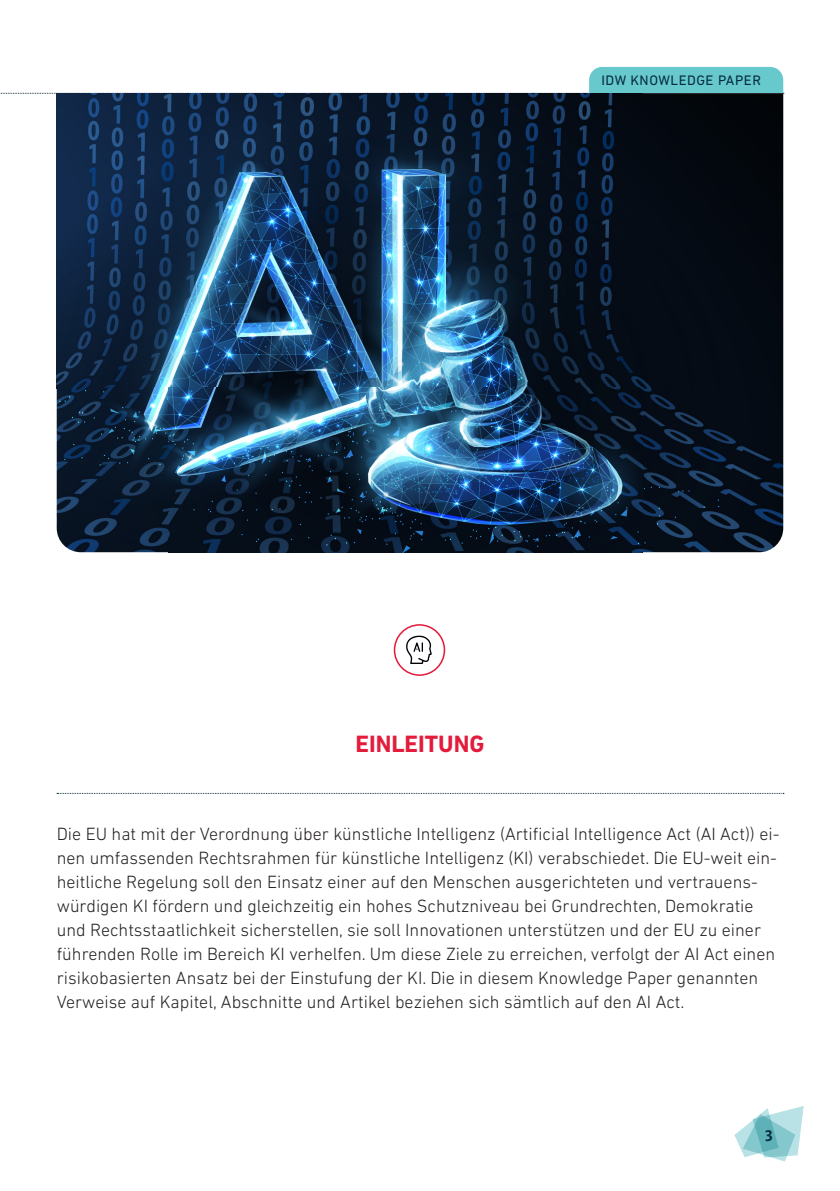
<style>
.page{position:relative;width:840px;height:1191px;background:#fff}
.page>*{position:absolute;margin:0;border:0;box-sizing:border-box;transform-origin:0 0}
.t1{font:700 24px "DIN Next LT Pro";color:#e41c3b}
.t2{font:300 18px/24px "DIN Next LT Pro";color:#231f20}
.t3{font:700 16px "Kievit IDW";color:#042c41}
.t4{font:14px "DIN Next LT Pro";letter-spacing:.04em;color:#042c41}
</style>
<div class="page">
<svg style="left:0;top:67px;width:783px;height:27px"></svg>
<svg style="left:734px;top:1106px;width:69px;height:55px"></svg>
<img style="left:57px;top:93px;width:725px;height:459px">
<svg style="left:406px;top:635px;width:25px;height:29px"></svg>
<div style="left:393px;top:624px;width:52px;height:52px;border:2px solid #e41c3b;border-radius:50%"></div>
<svg style="left:57px;top:793px;width:726px;height:1px"></svg>
<p class="t4" style="left:601px;top:72px;width:161px">IDW KNOWLEDGE PAPER</p>
<h1 class="t1" style="left:355px;top:729px;width:130px">EINLEITUNG</h1>
<p class="t2" style="left:57px;top:822px;width:723px">Die EU hat mit der Verordnung über künstliche Intelligenz (Artificial Intelligence Act (AI Act)) ei&shy;nen umfassenden Rechtsrahmen für künstliche Intelligenz (KI) verabschiedet. Die EU-weit ein&shy;heitliche Regelung soll den Einsatz einer auf den Menschen ausgerichteten und vertrauens&shy;würdigen KI fördern und gleichzeitig ein hohes Schutzniveau bei Grundrechten, Demokratie und Rechtsstaatlichkeit sicherstellen, sie soll Innovationen unterstützen und der EU zu einer führenden Rolle im Bereich KI verhelfen. Um diese Ziele zu erreichen, verfolgt der AI Act einen risikobasierten Ansatz bei der Einstufung der KI. Die in diesem Knowledge Paper genannten Verweise auf Kapitel, Abschnitte und Artikel beziehen sich sämtlich auf den AI Act.</p>
<p class="t3" style="left:764px;top:1125px;width:9px">3</p>
</div>
